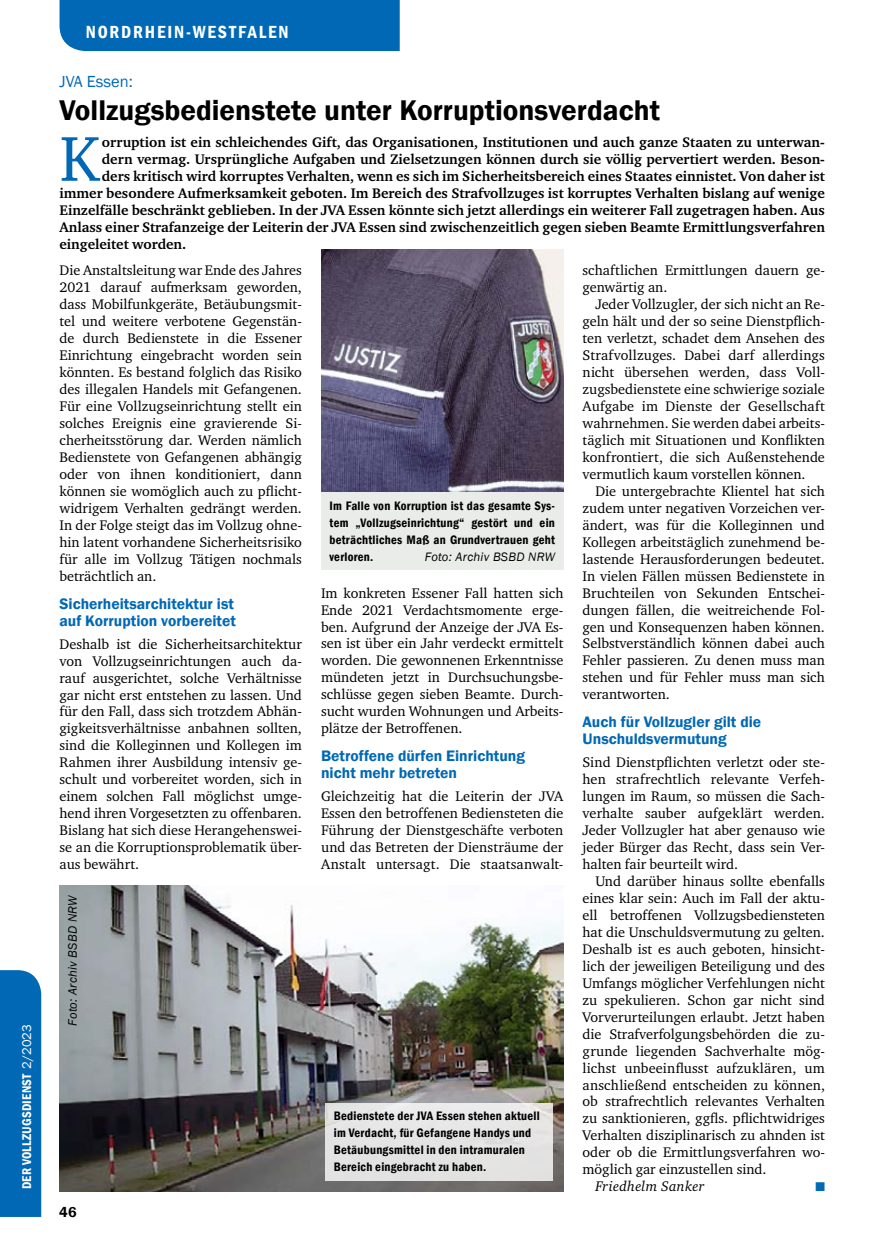
<style>
.page{position:relative;width:876px;height:1251px;background:#fff}
.page>*{position:absolute;margin:0;border:0;box-sizing:border-box;transform-origin:0 0}
.t1{font:64.8px "Charter ITC";color:#0068b5}
.t2{font:600 29.25px "Franklin Gothic";color:#000}
.t3{font:600 condensed 18px "Franklin Gothic";letter-spacing:.1em;color:#fff}
.t4{font:16.5px "Franklin Gothic";color:#0068b5}
.t5{font:600 15.6px/17px "Franklin Gothic";color:#0068b5}
.t6{font:600 14.7px "Franklin Gothic";color:#000}
.t7{font:14.25px/17px "Charter ITC";color:#000;text-align:justify}
.t8{font:700 14.25px "Charter ITC";color:#000}
.t9{font:italic 14.25px "Charter ITC";letter-spacing:.015em;color:#000}
.t10{font:600 condensed 13.05px "Franklin Gothic";letter-spacing:.015em;color:#fff}
.t11{font:600 condensed 12.6px/17px "Franklin Gothic";letter-spacing:.02em;color:#000}
.t12{font:italic 12.6px "Franklin Gothic";letter-spacing:.02em;color:#000}
.t13{font:12.6px "Zapf Dingbats";color:#0068b5}
.s1{font-weight:400;font-stretch:normal}
</style>
<div class="page">
<div style="left:0;top:970px;width:41px;height:246px;background:#0068b5"></div>
<div style="left:60px;top:0;width:340px;height:51px;background:#0068b5"></div>
<img style="left:60px;top:885px;width:503px;height:305px">
<div style="left:325px;top:1102px;width:228px;height:78px;background:#e4e4e4"></div>
<img style="left:321px;top:249px;width:242px;height:243px">
<div style="left:321px;top:492px;width:242px;height:77px;background:#eaece9"></div>
<p class="t10" style="left:18px;top:1188px;width:166px;rotate:-90deg">DER VOLLZUGSDIENST <span class="s1">2/2023</span></p>
<p class="t3" style="left:86px;top:20px;width:204px">NORDRHEIN-WESTFALEN</p>
<p class="t4" style="left:60px;top:71px;width:75px">JVA Essen:</p>
<p class="t2" style="left:60px;top:92px;width:602px">Vollzugsbedienstete unter Korruptionsverdacht</p>
<p class="t1" style="left:60px;top:118px;width:41px">K</p>
<p class="t8" style="left:102px;top:133px;width:725px">orruption ist ein schleichendes Gift, das Organisationen, Institutionen und auch ganze Staaten zu unterwan-</p>
<p class="t8" style="left:102px;top:150px;width:725px">dern vermag. Ursprüngliche Aufgaben und Zielsetzungen können durch sie völlig pervertiert werden. Beson-</p>
<p class="t8" style="left:102px;top:167px;width:725px">ders kritisch wird korruptes Verhalten, wenn es sich im Sicherheitsbereich eines Staates einnistet. Von daher ist</p>
<p class="t8" style="left:60px;top:184px;width:767px">immer besondere Aufmerksamkeit geboten. Im Bereich des Strafvollzuges ist korruptes Verhalten bislang auf wenige</p>
<p class="t8" style="left:60px;top:201px;width:767px">Einzelfälle beschränkt geblieben. In der JVA Essen könnte sich jetzt allerdings ein weiterer Fall zugetragen haben. Aus</p>
<p class="t8" style="left:60px;top:218px;width:767px">Anlass einer Strafanzeige der Leiterin der JVA Essen sind zwischenzeitlich gegen sieben Beamte Ermittlungsverfahren</p>
<p class="t8" style="left:60px;top:235px;width:128px">eingeleitet worden.</p>
<p class="t7" style="left:60px;top:262px;width:244px">Die Anstaltsleitung war Ende des Jahres 2021 darauf aufmerksam geworden, dass Mobilfunkgeräte, Betäubungsmit&shy;tel und weitere verbotene Gegenstän&shy;de durch Bedienstete in die Essener Einrichtung eingebracht worden sein könnten. Es bestand folglich das Risiko des illegalen Handels mit Gefangenen.<br>Für eine Vollzugseinrichtung stellt ein solches Ereignis eine gravierende Si&shy;cherheitsstörung dar. Werden nämlich Bedienstete von Gefangenen abhängig oder von ihnen konditioniert, dann können sie womöglich auch zu pflicht&shy;widrigem Verhalten gedrängt werden.<br>In der Folge steigt das im Vollzug ohne&shy;hin latent vorhandene Sicherheitsrisiko für alle im Vollzug Tätigen nochmals beträchtlich an.</p>
<p class="t5" style="left:60px;top:595px;width:178px">Sicherheitsarchitektur ist auf Korruption vorbereitet</p>
<p class="t7" style="left:60px;top:635px;width:244px">Deshalb ist die Sicherheitsarchitektur von Vollzugseinrichtungen auch da&shy;rauf ausgerichtet, solche Verhältnisse gar nicht erst entstehen zu lassen. Und für den Fall, dass sich trotzdem Abhän&shy;gigkeitsverhältnisse anbahnen sollten, sind die Kolleginnen und Kollegen im Rahmen ihrer Ausbildung intensiv ge&shy;schult und vorbereitet worden, sich in einem solchen Fall möglichst umge&shy;hend ihren Vorgesetzten zu offenbaren.<br>Bislang hat sich diese Herangehenswei&shy;se an die Korruptionsproblematik über&shy;aus bewährt.</p>
<p class="t7" style="left:583px;top:262px;width:244px">schaftlichen Ermittlungen dauern ge-</p>
<p class="t7" style="left:583px;top:279px;width:86px">genwärtig an.</p>
<p class="t7" style="left:595px;top:296px;width:231px">Jeder Vollzugler, der sich nicht an Re-</p>
<p class="t7" style="left:583px;top:313px;width:244px">geln hält und der so seine Dienstpflich-</p>
<p class="t7" style="left:583px;top:330px;width:244px">ten verletzt, schadet dem Ansehen des</p>
<p class="t7" style="left:583px;top:347px;width:244px">Strafvollzuges. Dabei darf allerdings</p>
<p class="t7" style="left:583px;top:364px;width:244px">nicht übersehen werden, dass Voll-</p>
<p class="t7" style="left:583px;top:381px;width:244px">zugsbedienstete eine schwierige soziale</p>
<p class="t7" style="left:583px;top:397px;width:244px">Aufgabe im Dienste der Gesellschaft</p>
<p class="t7" style="left:583px;top:414px;width:244px">wahrnehmen. Sie werden dabei arbeits-</p>
<p class="t7" style="left:583px;top:431px;width:244px">täglich mit Situationen und Konflikten</p>
<p class="t7" style="left:583px;top:448px;width:244px">konfrontiert, die sich Außenstehende</p>
<p class="t7" style="left:583px;top:465px;width:225px">vermutlich kaum vorstellen können.</p>
<p class="t7" style="left:595px;top:482px;width:231px">Die untergebrachte Klientel hat sich</p>
<p class="t7" style="left:583px;top:499px;width:244px">zudem unter negativen Vorzeichen ver-</p>
<p class="t7" style="left:583px;top:516px;width:244px">ändert, was für die Kolleginnen und</p>
<p class="t7" style="left:583px;top:533px;width:244px">Kollegen arbeitstäglich zunehmend be-</p>
<p class="t7" style="left:583px;top:550px;width:244px">lastende Herausforderungen bedeutet.</p>
<p class="t7" style="left:583px;top:567px;width:244px">In vielen Fällen müssen Bedienstete in</p>
<p class="t7" style="left:583px;top:584px;width:244px">Bruchteilen von Sekunden Entschei-</p>
<p class="t7" style="left:583px;top:601px;width:244px">dungen fällen, die weitreichende Fol-</p>
<p class="t7" style="left:583px;top:618px;width:244px">gen und Konsequenzen haben können.</p>
<p class="t7" style="left:583px;top:635px;width:244px">Selbstverständlich können dabei auch</p>
<p class="t7" style="left:583px;top:652px;width:244px">Fehler passieren. Zu denen muss man</p>
<p class="t7" style="left:583px;top:669px;width:244px">stehen und für Fehler muss man sich</p>
<p class="t7" style="left:583px;top:685px;width:89px">verantworten.</p>
<p class="t5" style="left:583px;top:713px;width:180px">Auch für Vollzugler gilt die<br>Unschuldsvermutung</p>
<p class="t7" style="left:583px;top:753px;width:244px">Sind Dienstpflichten verletzt oder ste-</p>
<p class="t7" style="left:583px;top:770px;width:244px">hen strafrechtlich relevante Verfeh-</p>
<p class="t7" style="left:583px;top:787px;width:244px">lungen im Raum, so müssen die Sach-</p>
<p class="t7" style="left:583px;top:804px;width:244px">verhalte sauber aufgeklärt werden.</p>
<p class="t7" style="left:583px;top:821px;width:244px">Jeder Vollzugler hat aber genauso wie</p>
<p class="t7" style="left:583px;top:838px;width:244px">jeder Bürger das Recht, dass sein Ver-</p>
<p class="t7" style="left:583px;top:855px;width:157px">halten fair beurteilt wird.</p>
<p class="t7" style="left:595px;top:872px;width:231px">Und darüber hinaus sollte ebenfalls</p>
<p class="t7" style="left:583px;top:889px;width:244px">eines klar sein: Auch im Fall der aktu-</p>
<p class="t7" style="left:583px;top:906px;width:244px">ell betroffenen Vollzugsbediensteten</p>
<p class="t7" style="left:583px;top:923px;width:244px">hat die Unschuldsvermutung zu gelten.</p>
<p class="t7" style="left:583px;top:940px;width:244px">Deshalb ist es auch geboten, hinsicht-</p>
<p class="t7" style="left:583px;top:957px;width:244px">lich der jeweiligen Beteiligung und des</p>
<p class="t7" style="left:583px;top:974px;width:244px">Umfangs möglicher Verfehlungen nicht</p>
<p class="t7" style="left:583px;top:991px;width:244px">zu spekulieren. Schon gar nicht sind</p>
<p class="t7" style="left:583px;top:1008px;width:244px">Vorverurteilungen erlaubt. Jetzt haben</p>
<p class="t7" style="left:583px;top:1025px;width:244px">die Strafverfolgungsbehörden die zu-</p>
<p class="t7" style="left:583px;top:1042px;width:244px">grunde liegenden Sachverhalte mög-</p>
<p class="t7" style="left:583px;top:1058px;width:244px">lichst unbeeinflusst aufzuklären, um</p>
<p class="t7" style="left:583px;top:1075px;width:244px">anschließend entscheiden zu können,</p>
<p class="t7" style="left:583px;top:1092px;width:244px">ob strafrechtlich relevantes Verhalten</p>
<p class="t7" style="left:583px;top:1109px;width:244px">zu sanktionieren, ggfls. pflichtwidriges</p>
<p class="t7" style="left:583px;top:1126px;width:244px">Verhalten disziplinarisch zu ahnden ist</p>
<p class="t7" style="left:583px;top:1143px;width:244px">oder ob die Ermittlungsverfahren wo-</p>
<p class="t7" style="left:583px;top:1160px;width:186px">möglich gar einzustellen sind.</p>
<p class="t9" style="left:595px;top:1177px;width:111px">Friedhelm Sanker</p>
<p class="t13" style="left:815px;top:1180px;width:11px">■</p>
<p class="t11" style="left:330px;top:496px;width:227px;text-align:justify">Im Falle von Korruption ist das gesamte Sys&shy;tem „Vollzugseinrichtung“ gestört und ein beträchtliches Maß an Grundvertrauen geht verloren.</p>
<p class="t12" style="left:425px;top:548px;width:132px">Foto: Archiv BSBD NRW</p>
<p class="t7" style="left:321px;top:584px;width:244px">Im konkreten Essener Fall hatten sich Ende 2021 Verdachtsmomente erge&shy;ben. Aufgrund der Anzeige der JVA Es&shy;sen ist über ein Jahr verdeckt ermittelt worden. Die gewonnenen Erkenntnisse mündeten jetzt in Durchsuchungsbe&shy;schlüsse gegen sieben Beamte. Durch&shy;sucht wurden Wohnungen und Arbeits&shy;plätze der Betroffenen.</p>
<p class="t5" style="left:321px;top:747px;width:205px">Betroffene dürfen Einrichtung nicht mehr betreten</p>
<p class="t7" style="left:321px;top:787px;width:244px">Gleichzeitig hat die Leiterin der JVA Essen den betroffenen Bediensteten die Führung der Dienstgeschäfte verboten und das Betreten der Diensträume der Anstalt untersagt. Die staatsanwalt-</p>
<p class="t12" style="left:65px;top:1025px;width:132px;rotate:-90deg">Foto: Archiv BSBD NRW</p>
<p class="t11" style="left:334px;top:1107px;width:207px">Bedienstete der JVA Essen stehen aktuell im Verdacht, für Gefangene Handys und Betäubungsmittel in den intramuralen Bereich eingebracht zu haben.</p>
<p class="t6" style="left:59px;top:1202px;width:19px">46</p>
</div>
